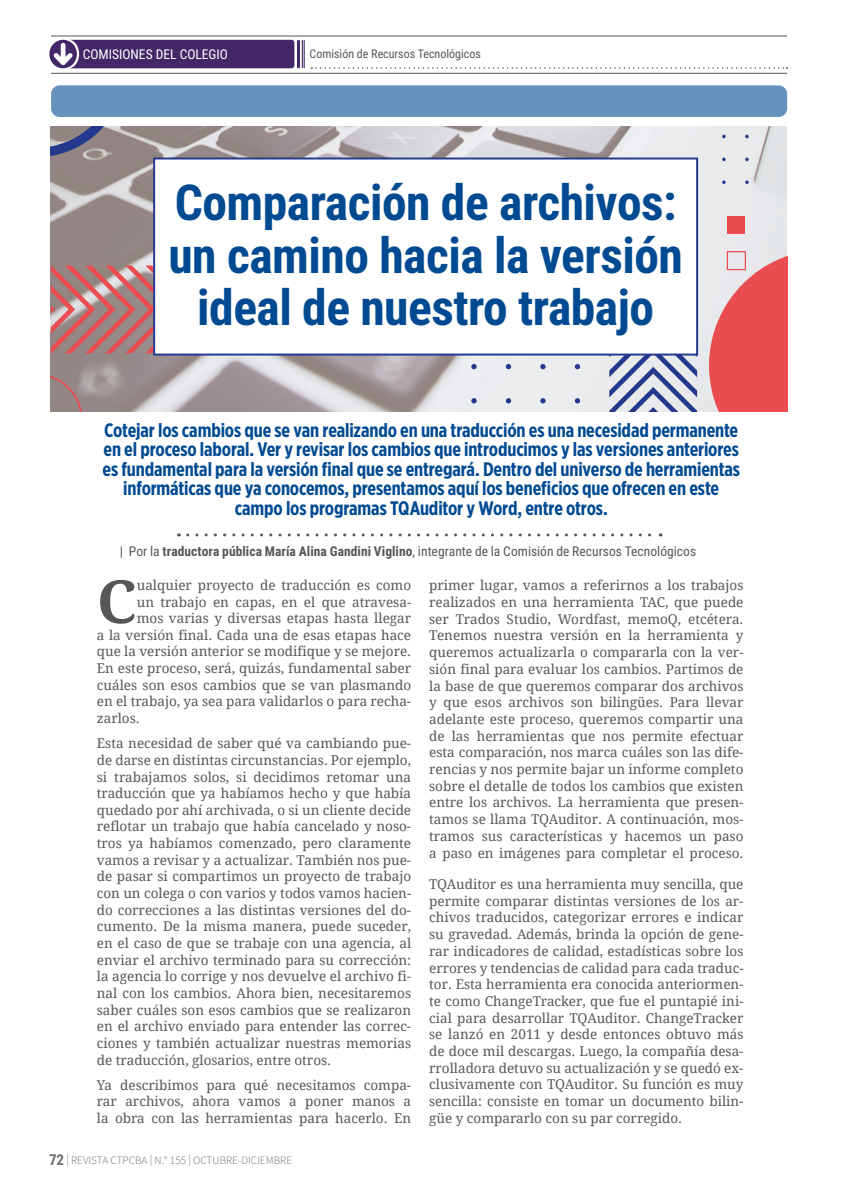
<style>
.page{position:relative;width:851px;height:1191px;background:#fff}
.page>*{position:absolute;margin:0;border:0;box-sizing:border-box;transform-origin:0 0}
.t1{font:700 59.7px "Droid Serif";color:#575756}
.t2{font:700 49.5px/52.5px "Roboto Condensed";letter-spacing:-.01em;color:#004a92;text-align:center}
.t3{font:700 19.5px/19.5px "Gotham X Narrow";letter-spacing:-.01em;color:#004a92;text-align:center}
.t4{font:700 15px "Roboto Condensed";color:#706f6f}
.t5{font:13.5px/16.6px "Droid Serif";color:#575756;text-align:justify}
.t6{font:13.5px "Roboto Condensed";color:#575756}
.t7{font:13.5px "Roboto Condensed";color:#fff}
.t8{font:12px "Roboto Condensed";color:#575756}
.t9{font:11.25px "Source Sans Variable";color:#706f6f}
.s1{font-weight:700}
</style>
<div class="page">
<img style="left:51px;top:126px;width:735px;height:285px">
<svg style="left:51px;top:265px;width:102px;height:88px;background:#b87c7d"></svg>
<svg style="left:609px;top:355px;width:88px;height:56px;background:#a6aecc"></svg>
<div style="left:727px;top:216px;width:18px;height:17px;background:#ea4d50"></div>
<svg style="left:709px;top:250px;width:78px;height:161px;background:#e97174"></svg>
<svg style="left:51px;top:126px;width:76px;height:31px;background:#807b8b"></svg>
<svg style="left:722px;top:180px;width:3px;height:4px"></svg>
<svg style="left:745px;top:180px;width:3px;height:4px"></svg>
<svg style="left:471px;top:364px;width:5px;height:5px"></svg>
<svg style="left:505px;top:364px;width:6px;height:5px"></svg>
<svg style="left:540px;top:364px;width:5px;height:5px"></svg>
<svg style="left:574px;top:364px;width:6px;height:5px"></svg>
<svg style="left:471px;top:398px;width:5px;height:5px"></svg>
<svg style="left:505px;top:398px;width:6px;height:5px"></svg>
<svg style="left:540px;top:398px;width:5px;height:5px"></svg>
<svg style="left:574px;top:398px;width:6px;height:5px"></svg>
<svg style="left:51px;top:374px;width:31px;height:37px"></svg>
<svg style="left:153px;top:157px;width:545px;height:198px"></svg>
<svg style="left:311px;top:67px;width:476px;height:2px"></svg>
<hr style="left:51px;top:73px;width:736px;height:1px;background:#575756">
<hr style="left:51px;top:36px;width:736px;height:1px;background:#575756">
<div style="left:49px;top:40px;width:245px;height:28px;background:#432768"></div>
<svg style="left:302px;top:40px;width:1px;height:28px"></svg>
<hr style="left:303px;top:40px;width:2px;height:28px;background:#432768">
<hr style="left:297px;top:41px;width:3px;height:26px;background:#432768">
<div style="left:51px;top:85px;width:736px;height:32px;background:#6692bd;border-radius:9px"></div>
<svg style="left:187px;top:533px;width:474px;height:3px"></svg>
<p class="t7" style="left:83px;top:45px;width:147px">COMISIONES DEL COLEGIO</p>
<p class="t8" style="left:309px;top:45px;width:173px">Comisión de Recursos Tecnológicos</p>
<h2 class="t2" style="left:168px;top:175px;width:516px">Comparación de archivos: un camino hacia la versión ideal de nuestro trabajo</h2>
<p class="t3" style="left:102px;top:420px;width:639px">Cotejar los cambios que se van realizando en una traducción es una necesidad permanente en el proceso laboral. Ver y revisar los cambios que introducimos y las versiones anteriores es fundamental para la versión final que se entregará. Dentro del universo de herramientas informáticas que ya conocemos, presentamos aquí los beneficios que ofrecen en este campo los programas TQAuditor y Word, entre otros.</p>
<p class="t6" style="left:120px;top:541px;width:577px">| Por la <span class="s1">traductora pública María Alina Gandini Viglino</span>, integrante de la Comisión de Recursos Tecnológicos</p>
<h1 class="t1" style="left:97px;top:567px;width:41px">C</h1>
<p class="t5" style="left:137px;top:577px;width:276px">ualquier proyecto de traducción es como</p>
<p class="t5" style="left:137px;top:593px;width:276px">un trabajo en capas, en el que atravesa-</p>
<p class="t5" style="left:137px;top:610px;width:276px">mos varias y diversas etapas hasta llegar</p>
<p class="t5" style="left:97px;top:627px;width:316px">a la versión final. Cada una de esas etapas hace</p>
<p class="t5" style="left:97px;top:643px;width:316px">que la versión anterior se modifique y se mejore.</p>
<p class="t5" style="left:97px;top:660px;width:316px">En este proceso, será, quizás, fundamental saber</p>
<p class="t5" style="left:97px;top:677px;width:316px">cuáles son esos cambios que se van plasmando</p>
<p class="t5" style="left:97px;top:693px;width:316px">en el trabajo, ya sea para validarlos o para recha-</p>
<p class="t5" style="left:97px;top:710px;width:44px">zarlos.</p>
<p class="t5" style="left:97px;top:735px;width:316px">Esta necesidad de saber qué va cambiando pue&shy;de darse en distintas circunstancias. Por ejemplo, si trabajamos solos, si decidimos retomar una traducción que ya habíamos hecho y que había quedado por ahí archivada, o si un cliente decide reflotar un trabajo que había cancelado y noso&shy;tros ya habíamos comenzado, pero claramente vamos a revisar y a actualizar. También nos pue&shy;de pasar si compartimos un proyecto de trabajo con un colega o con varios y todos vamos hacien&shy;do correcciones a las distintas versiones del do&shy;cumento. De la misma manera, puede suceder, en el caso de que se trabaje con una agencia, al enviar el archivo terminado para su corrección: la agencia lo corrige y nos devuelve el archivo fi&shy;nal con los cambios. Ahora bien, necesitaremos saber cuáles son esos cambios que se realizaron en el archivo enviado para entender las correc&shy;ciones y también actualizar nuestras memorias de traducción, glosarios, entre otros.</p>
<p class="t5" style="left:97px;top:1076px;width:316px">Ya describimos para qué necesitamos compa&shy;rar archivos, ahora vamos a poner manos a la obra con las herramientas para hacerlo. En</p>
<p class="t4" style="left:49px;top:1148px;width:17px">72</p>
<p class="t9" style="left:66px;top:1153px;width:227px">| REVISTA CTPCBA | N.° 155 | OCTUBRE-DICIEMBRE</p>
<p class="t5" style="left:429px;top:577px;width:316px">primer lugar, vamos a referirnos a los trabajos realizados en una herramienta TAC, que puede ser Trados Studio, Wordfast, memoQ, etcétera.<br>Tenemos nuestra versión en la herramienta y queremos actualizarla o compararla con la ver&shy;sión final para evaluar los cambios. Partimos de la base de que queremos comparar dos archivos y que esos archivos son bilingües. Para llevar adelante este proceso, queremos compartir una de las herramientas que nos permite efectuar esta comparación, nos marca cuáles son las dife&shy;rencias y nos permite bajar un informe completo sobre el detalle de todos los cambios que existen entre los archivos. La herramienta que presen&shy;tamos se llama TQAuditor. A continuación, mos&shy;tramos sus características y hacemos un paso a paso en imágenes para completar el proceso.</p>
<p class="t5" style="left:429px;top:876px;width:316px">TQAuditor es una herramienta muy sencilla, que permite comparar distintas versiones de los ar&shy;chivos traducidos, categorizar errores e indicar su gravedad. Además, brinda la opción de gene&shy;rar indicadores de calidad, estadísticas sobre los errores y tendencias de calidad para cada traduc&shy;tor. Esta herramienta era conocida anteriormen&shy;te como ChangeTracker, que fue el puntapié ini&shy;cial para desarrollar TQAuditor. ChangeTracker se lanzó en 2011 y desde entonces obtuvo más de doce mil descargas. Luego, la compañía desa&shy;rrolladora detuvo su actualización y se quedó ex&shy;clusivamente con TQAuditor. Su función es muy sencilla: consiste en tomar un documento bilin&shy;güe y compararlo con su par corregido.</p>
</div>
